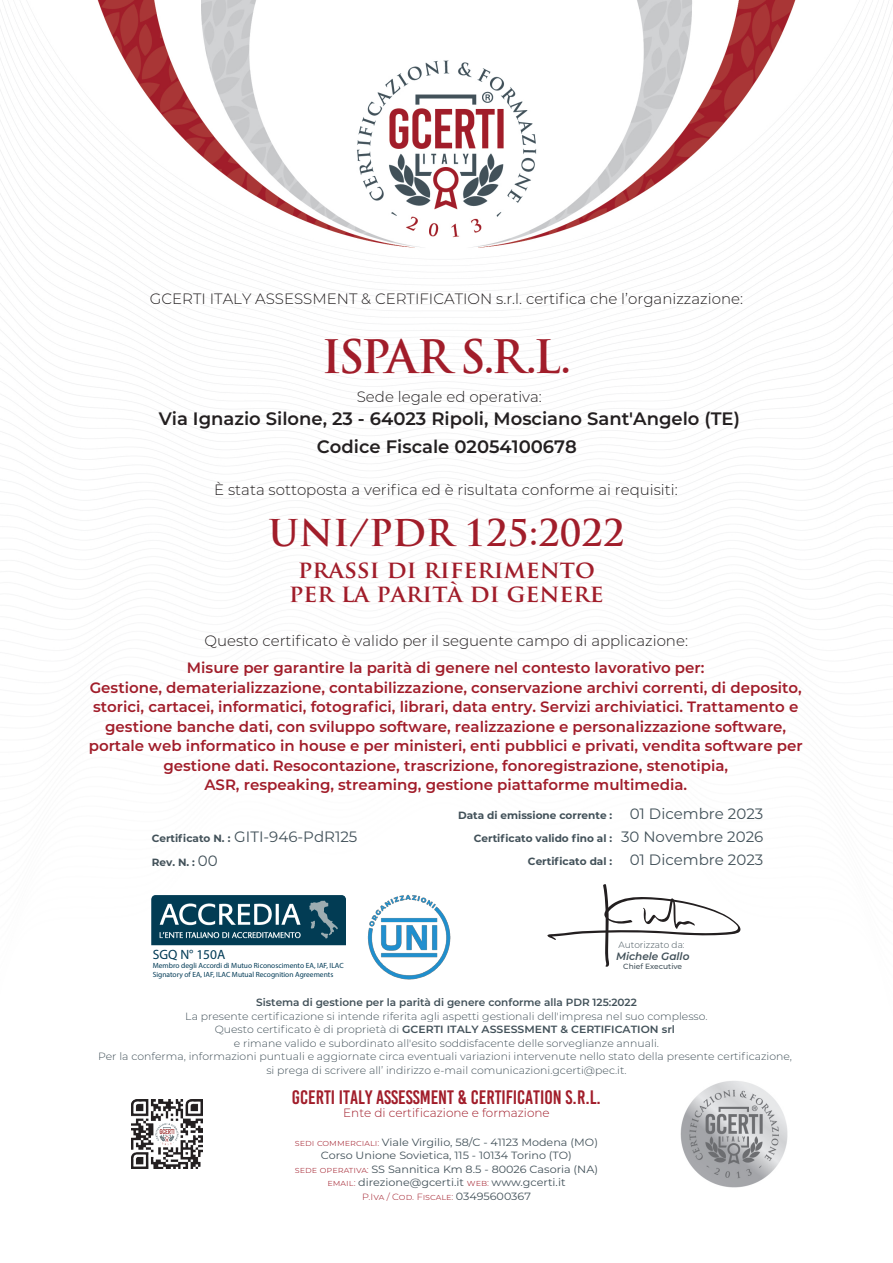
<style>
.page{position:relative;width:893px;height:1263px;background:#fff}
.page>*{position:absolute;margin:0;border:0;box-sizing:border-box;transform-origin:0 0}
.t1{font:700 45px "Trajan Pro";letter-spacing:-.08em;color:#a11d2a}
.t2{font:700 36px "Trajan Pro";color:#a11d2a}
.t3{font:700 24px/24px "Trajan Pro";color:#a11d2a;text-align:center}
.t4{font:19.5px "Bebas Kai";color:#a11d2a}
.t5{font:600 18px/28.5px "Montserrat";color:#231f20;text-align:center}
.t6{font:600 15px/19.5px "Montserrat";color:#a11d2a;text-align:center}
.t7{font:300 15px "Montserrat";color:#231f20}
.t8{font:15px/23px "Montserrat";color:#425159;text-align:center}
.t9{font:700 13.5px "Myriad Pro";color:#003a55}
.t10{font:300 12px "Montserrat";color:#a11d2a}
.t11{font:italic 600 10.65px "Montserrat";color:#425159}
.t12{font:300 10.5px/13.5px "Montserrat";color:#425159;text-align:center;scale:1.04 1}
.t13{font:10.5px/13.5px "Montserrat";color:#425159;text-align:center;scale:1.06 1}
.t14{font:700 10.5px/23px "Montserrat";color:#425159;text-align:right}
.t15{font:600 10.5px "Montserrat";color:#425159}
.t16{font:300 9px "Montserrat";color:#a11d2a;scale:1.06 1}
.t17{font:300 9px "Montserrat";color:#425159}
.t18{font:7.5px/9px "Myriad Pro";color:#003a55}
.t19{font:500 7.5px "Montserrat";color:#425159}
.s1{font-weight:600}
.s2{font-weight:300;font-size:9px;color:#a11d2a}
.s3{font-weight:400;font-size:10.5px;color:#425159}
</style>
<div class="page">
<img style="left:0;top:0;width:893px;height:1188px">
<img style="left:131px;top:1099px;width:71px;height:69px">
<svg style="left:547px;top:883px;width:194px;height:84px"></svg>
<img style="left:367px;top:894px;width:84px;height:85px">
<img style="left:150px;top:894px;width:198px;height:53px">
<p class="t7" style="left:150px;top:289px;width:595px">GCERTI ITALY ASSESSMENT &amp; CERTIFICATION s.r.l. certifica che l’organizzazione:</p>
<h1 class="t1" style="left:322px;top:328px;width:251px">ISPAR S.R.L.</h1>
<p class="t7" style="left:357px;top:387px;width:187px">Sede legale ed operativa:</p>
<p class="t5" style="left:159px;top:403px;width:583px">Via Ignazio Silone, 23 - 64023 Ripoli, Mosciano Sant'Angelo (TE)<br>Codice Fiscale 02054100678</p>
<p class="t7" style="left:214px;top:479px;width:465px">È stata sottoposta a verifica ed è risultata conforme ai requisiti:</p>
<h2 class="t2" style="left:268px;top:511px;width:358px">UNI/PDR 125:2022</h2>
<h3 class="t3" style="left:289px;top:557px;width:316px">prassi di riferimento per la parità di genere</h3>
<p class="t7" style="left:205px;top:630px;width:485px">Questo certificato è valido per il seguente campo di applicazione:</p>
<p class="t6" style="left:89px;top:658px;width:715px">Misure per garantire la parità di genere nel contesto lavorativo per:<br>Gestione, dematerializzazione, contabilizzazione, conservazione archivi correnti, di deposito, storici, cartacei, informatici, fotografici, librari, data entry. Servizi archiviatici. Trattamento e gestione banche dati, con sviluppo software, realizzazione e personalizzazione software, portale web informatico in house e per ministeri, enti pubblici e privati, vendita software per gestione dati. Resocontazione, trascrizione, fonoregistrazione, stenotipia,<br>ASR, respeaking, streaming, gestione piattaforme multimedia.</p>
<p class="t8" style="left:234px;top:825px;width:125px">GITI-946-PdR125</p>
<p class="t14" style="left:152px;top:826px;width:80px">Certificato N. :</p>
<p class="t14" style="left:152px;top:850px;width:45px">Rev. N. :</p>
<p class="t8" style="left:198px;top:848px;width:21px">00</p>
<p class="t9" style="left:153px;top:946px;width:74px">SGQ N° 150A</p>
<p class="t18" style="left:153px;top:961px;width:193px">Membro degli Accordi di Mutuo Riconoscimento EA, IAF, ILAC<br>Signatory of EA, IAF, ILAC Mutual Recognition Agreements</p>
<p class="t14" style="left:458px;top:803px;width:156px">Data di emissione corrente :<br>Certificato valido fino al :<br>Certificato dal :</p>
<p class="t8" style="left:621px;top:802px;width:144px">01 Dicembre 2023<br>30 Novembre 2026<br>01 Dicembre 2023</p>
<p class="t17" style="left:618px;top:938px;width:68px">Autorizzato da:</p>
<p class="t11" style="left:616px;top:949px;width:75px">Michele Gallo</p>
<p class="t19" style="left:623px;top:961px;width:60px">Chief Executive</p>
<p class="t15" style="left:256px;top:995px;width:382px">Sistema di gestione per la parità di genere conforme alla PDR 125:2022</p>
<p class="t12" style="left:98px;top:1009px;width:669px">La presente certificazione si intende riferita agli aspetti gestionali dell'impresa nel suo complesso.<br>Questo certificato è di proprietà di <span class="s1">GCERTI ITALY ASSESSMENT &amp; CERTIFICATION srl<br></span>e rimane valido e subordinato all'esito soddisfacente delle sorveglianze annuali.<br>Per la conferma, informazioni puntuali e aggiornate circa eventuali variazioni intervenute nello stato della presente certificazione, si prega di scrivere all’ indirizzo e-mail comunicazioni.gcerti@pec.it.</p>
<h3 class="t4" style="left:292px;top:1086px;width:310px">GCERTI ITALY ASSESSMENT &amp; CERTIFICATION S.R.L.</h3>
<p class="t10" style="left:343px;top:1104px;width:208px">Ente di certificazione e formazione</p>
<p class="t13" style="left:295px;top:1135px;width:287px"><span class="s2">sedi commerciali:</span> Viale Virgilio, 58/C - 41123 Modena (MO)<br>Corso Unione Sovietica, 115 - 10134 Torino (TO)<br><span class="s2">sede operativa:</span> SS Sannitica Km 8.5 - 80026 Casoria (NA) <span class="s2">email:</span> direzione@gcerti.it <span class="s2">web:</span> www.gcerti.it</p>
<p class="t16" style="left:362px;top:1190px;width:161px">P.Iva / Cod. Fiscale: <span class="s3">03495600367</span></p>
</div>
